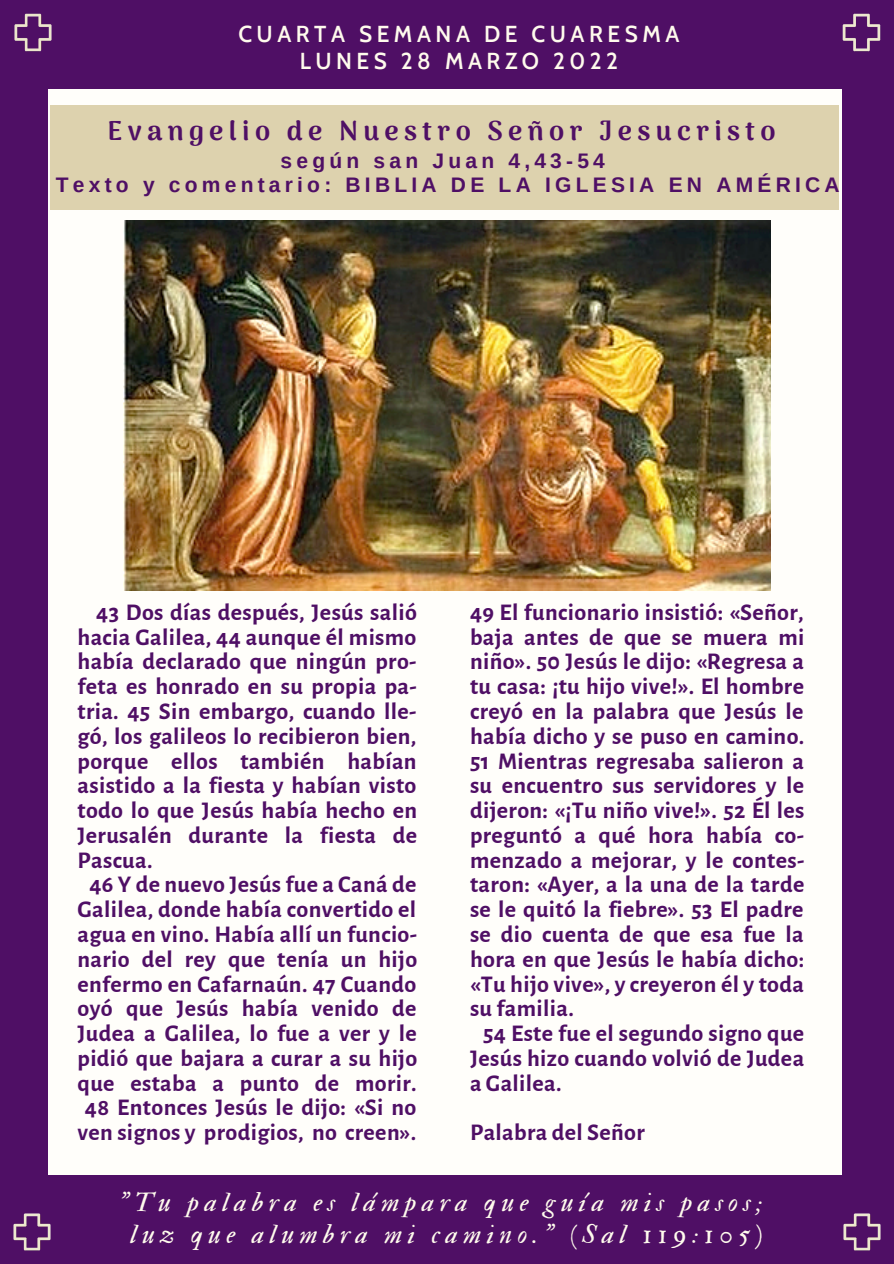
<style>
.page{position:relative;width:894px;height:1264px;background:#fff}
.page>*{position:absolute;margin:0;border:0;box-sizing:border-box;transform-origin:0 0}
.t1{font:900 27.15px "Arima Madurai";letter-spacing:.2em;color:#4f0f65}
.t2{font:27px "IM FELL Double Pica Italic";letter-spacing:.2em;color:#fffbed}
.t3{font:700 24px/24.8px "Alegreya Sans";letter-spacing:.015em;color:#4f0f65;text-align:justify}
.t4{font:600 22.5px "Cabin";letter-spacing:.2em;color:#fffbed}
.t5{font:700 21px "Arimo";letter-spacing:.2em;color:#4f0f65}
</style>
<div class="page">
<div style="left:0;top:0;width:893px;height:1263px;background:#4f0f65"></div>
<div style="left:49px;top:89px;width:792px;height:1086px;background:#fffefa"></div>
<img style="left:842px;top:13px;width:39px;height:39px">
<img style="left:843px;top:1213px;width:38px;height:38px">
<img style="left:13px;top:1213px;width:38px;height:38px">
<img style="left:14px;top:13px;width:38px;height:39px">
<div style="left:50px;top:105px;width:789px;height:104px;background:#ddd2ae"></div>
<img style="left:123px;top:221px;width:647px;height:369px">
<p class="t4" style="left:238px;top:21px;width:442px">CUARTA SEMANA DE CUARESMA</p>
<p class="t4" style="left:299px;top:48px;width:320px">LUNES 28 MARZO 2022</p>
<p class="t1" style="left:107px;top:115px;width:669px">Evangelio de Nuestro Señor Jesucristo</p>
<p class="t5" style="left:280px;top:149px;width:326px">según san Juan 4,43-54</p>
<p class="t5" style="left:56px;top:173px;width:785px">Texto y comentario: BIBLIA DE LA IGLESIA EN AMÉRICA</p>
<p class="t3" style="left:77px;top:600px;width:341px;text-indent:19px">43 Dos días después, Jesús salió hacia Galilea, 44 aunque él mismo había declarado que ningún pro&shy;feta es honrado en su propia pa&shy;tria. 45 Sin embargo, cuando lle&shy;gó, los galileos lo recibieron bien, porque ellos también habían asistido a la fiesta y habían visto todo lo que Jesús había hecho en Jerusalén durante la fiesta de Pascua.</p>
<p class="t3" style="left:77px;top:872px;width:341px;text-align:center">46 Y de nuevo Jesús fue a Caná de<br>Galilea, donde había convertido el agua en vino. Había allí un funcio&shy;nario del rey que tenía un hijo enfermo en Cafarnaún. 47 Cuando oyó que Jesús había venido de<br>Judea a Galilea, lo fue a ver y le pidió que bajara a curar a su hijo que estaba a punto de morir.<br>48 Entonces Jesús le dijo: «Si no ven signos y prodigios, no creen».</p>
<p class="t3" style="left:470px;top:600px;width:336px">49 El funcionario insistió: «Señor, baja antes de que se muera mi niño». 50 Jesús le dijo: «Regresa a tu casa: ¡tu hijo vive!». El hombre creyó en la palabra que Jesús le había dicho y se puso en camino.<br>51 Mientras regresaba salieron a su encuentro sus servidores y le dijeron: «¡Tu niño vive!». 52 Él les preguntó a qué hora había co&shy;menzado a mejorar, y le contes&shy;taron: «Ayer, a la una de la tarde se le quitó la fiebre». 53 El padre se dio cuenta de que esa fue la hora en que Jesús le había dicho: «Tu hijo vive», y creyeron él y toda su familia.</p>
<p class="t3" style="left:470px;top:1021px;width:335px;text-indent:13px">54 Este fue el segundo signo que Jesús hizo cuando volvió de Judea a Galilea.</p>
<p class="t3" style="left:470px;top:1120px;width:176px">Palabra del Señor</p>
<p class="t2" style="left:119px;top:1185px;width:645px">"Tu palabra es lámpara que guía mis pasos;</p>
<p class="t2" style="left:130px;top:1217px;width:633px">luz que alumbra mi camino." (Sal 119:105)</p>
</div>
